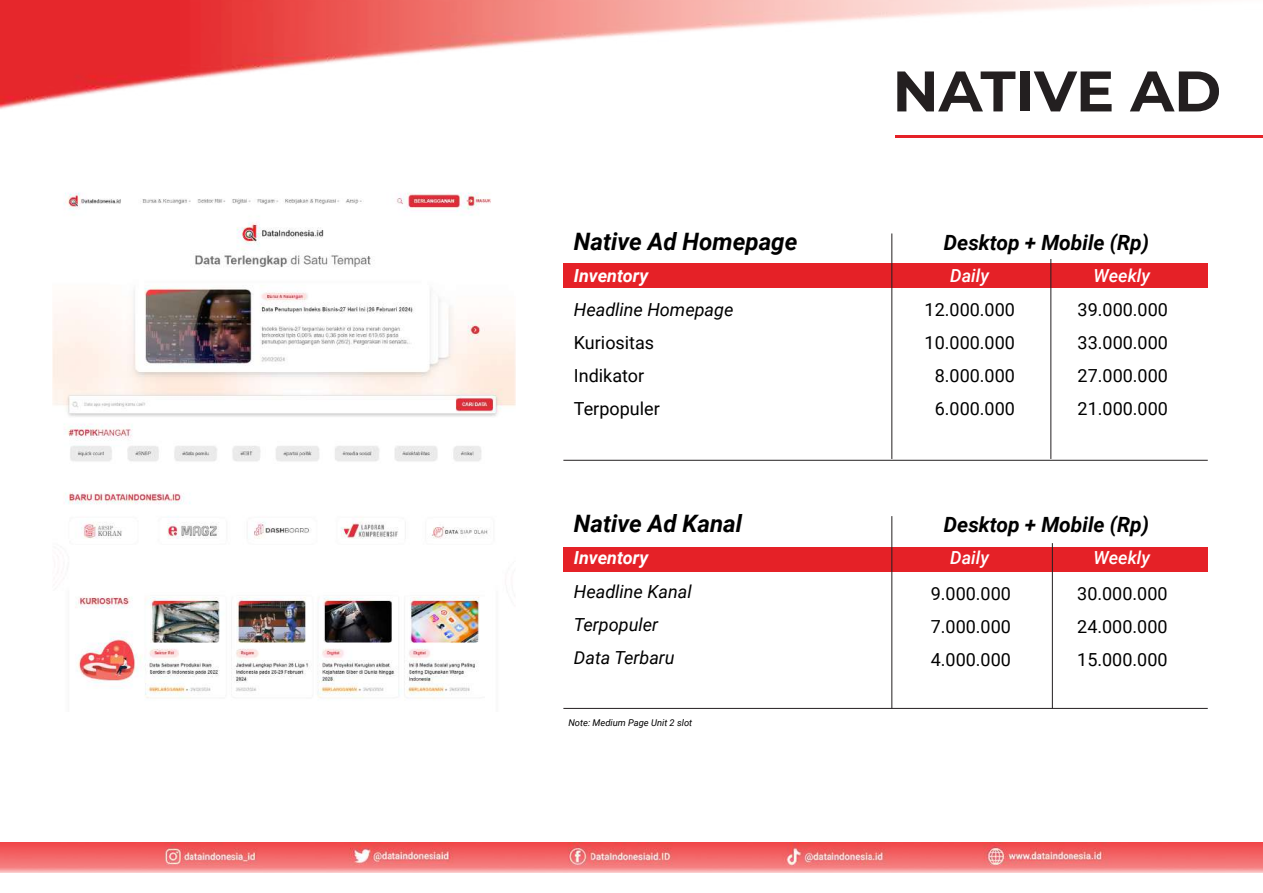
<style>
.page{position:relative;width:1263px;height:893px;background:#fff}
.page>*{position:absolute;margin:0;border:0;box-sizing:border-box;transform-origin:0 0}
.t1{font:700 57px "Montserrat";color:#231f20}
.t2{font:italic 700 24px "Roboto";color:#000}
.t3{font:italic 700 21px "Roboto";color:#000}
.t4{font:18px/33px "Roboto";color:#000;text-align:justify}
.t5{font:italic 18px/33px "Roboto";color:#000}
.t6{font:italic 500 18px "Roboto";color:#fff}
.t7{font:italic 700 18px "Roboto";color:#fff}
.t8{font:italic 9.3px "Roboto";color:#000}
</style>
<div class="page">
<img style="left:0;top:0;width:1201px;height:109px">
<img style="left:0;top:842px;width:1263px;height:31px">
<div style="left:563px;top:264px;width:645px;height:24px;background:#e52127"></div>
<hr style="left:891px;top:233px;width:1px;height:226px;background:#231f20">
<hr style="left:1050px;top:259px;width:1px;height:200px;background:#231f20">
<hr style="left:563px;top:460px;width:645px;height:1px;background:#231f20">
<div style="left:563px;top:547px;width:645px;height:24px;background:#e52127"></div>
<hr style="left:891px;top:516px;width:1px;height:193px;background:#231f20">
<hr style="left:1052px;top:543px;width:1px;height:166px;background:#231f20">
<hr style="left:563px;top:708px;width:645px;height:1px;background:#231f20">
<hr style="left:896px;top:135px;width:367px;height:3px;background:#e52127">
<img style="left:53px;top:192px;width:463px;height:507px">
<h1 class="t1" style="left:892px;top:53px;width:330px">NATIVE AD</h1>
<h2 class="t2" style="left:574px;top:224px;width:225px">Native Ad Homepage</h2>
<p class="t3" style="left:944px;top:228px;width:207px">Desktop + Mobile (Rp)</p>
<p class="t7" style="left:574px;top:263px;width:76px">Inventory</p>
<p class="t6" style="left:950px;top:263px;width:40px">Daily</p>
<p class="t6" style="left:1093px;top:263px;width:58px">Weekly</p>
<p class="t5" style="left:574px;top:292px;width:161px">Headline Homepage</p>
<p class="t4" style="left:924px;top:292px;width:92px">12.000.000</p>
<p class="t4" style="left:1077px;top:292px;width:92px">39.000.000</p>
<p class="t4" style="left:574px;top:325px;width:82px">Kuriositas</p>
<p class="t4" style="left:924px;top:325px;width:92px">10.000.000</p>
<p class="t4" style="left:1077px;top:325px;width:92px">33.000.000</p>
<p class="t4" style="left:574px;top:358px;width:72px">Indikator</p>
<p class="t4" style="left:935px;top:358px;width:82px">8.000.000</p>
<p class="t4" style="left:1077px;top:358px;width:92px">27.000.000</p>
<p class="t4" style="left:574px;top:391px;width:87px">Terpopuler</p>
<p class="t4" style="left:935px;top:391px;width:82px">6.000.000</p>
<p class="t4" style="left:1077px;top:391px;width:92px">21.000.000</p>
<h2 class="t2" style="left:574px;top:507px;width:170px">Native Ad Kanal</h2>
<p class="t3" style="left:944px;top:510px;width:207px">Desktop + Mobile (Rp)</p>
<p class="t7" style="left:574px;top:545px;width:76px">Inventory</p>
<p class="t6" style="left:950px;top:545px;width:40px">Daily</p>
<p class="t6" style="left:1093px;top:545px;width:58px">Weekly</p>
<p class="t5" style="left:574px;top:575px;width:119px">Headline Kanal<br>Terpopuler<br>Data Terbaru</p>
<p class="t4" style="left:1077px;top:577px;width:92px">30.000.000<br>24.000.000<br>15.000.000</p>
<p class="t4" style="left:931px;top:577px;width:82px">9.000.000<br>7.000.000<br>4.000.000</p>
<p class="t8" style="left:568px;top:716px;width:125px">Note: Medium Page Unit 2 slot</p>
</div>
